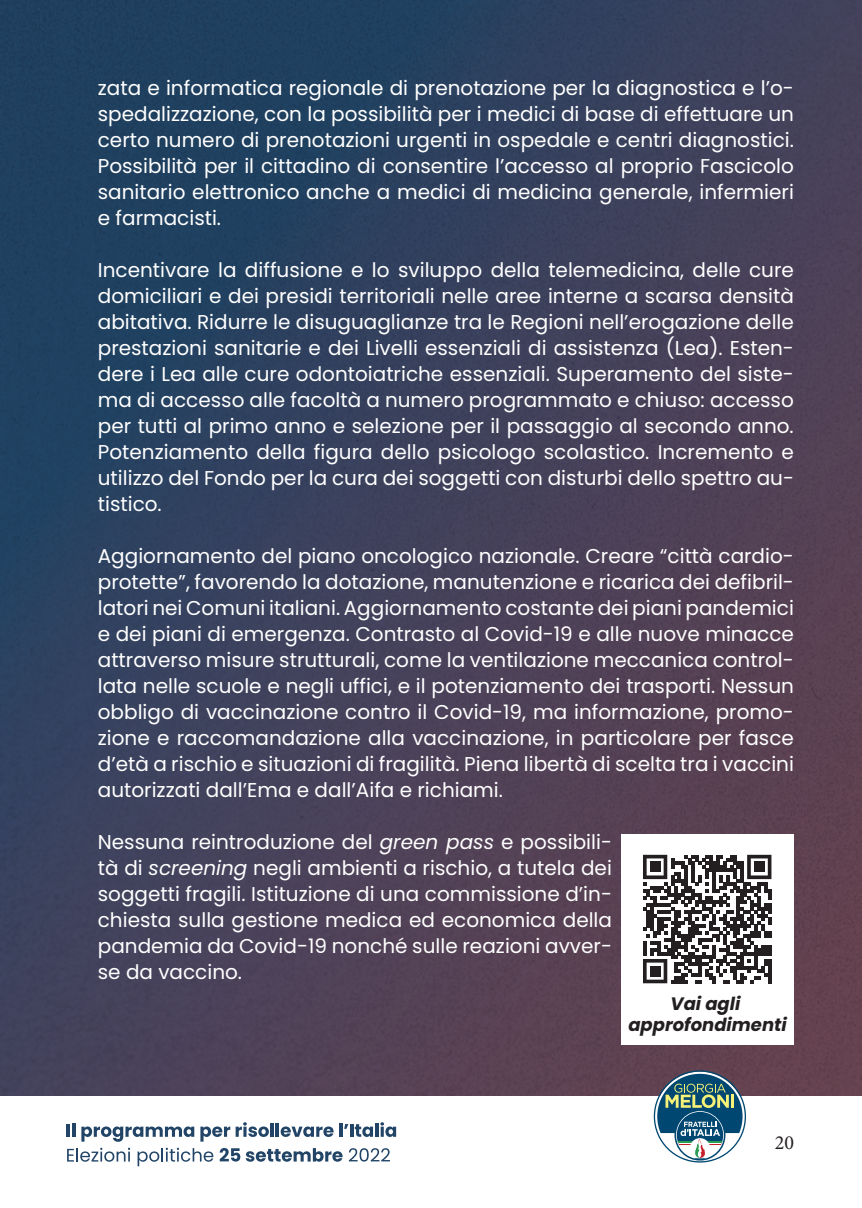
<style>
.page{position:relative;width:862px;height:1208px;background:#fff}
.page>*{position:absolute;margin:0;border:0;box-sizing:border-box;transform-origin:0 0}
.t1{font:20px/26px "Poppins";color:#fff;text-align:justify}
.t2{font:20px "Minion Pro";color:#231f20}
.t3{font:italic 700 18px/21.6px "Poppins";color:#231f20;text-align:center}
.s1{font-style:italic}
</style>
<div class="page">
<img style="left:0;top:0;width:862px;height:1096px">
<svg style="left:67px;top:1123px;width:8px;height:13px"></svg>
<svg style="left:81px;top:1126px;width:113px;height:15px"></svg>
<svg style="left:200px;top:1126px;width:30px;height:15px"></svg>
<svg style="left:236px;top:1122px;width:33px;height:15px"></svg>
<hr style="left:270px;top:1123px;width:4px;height:13px;background:#224567">
<svg style="left:276px;top:1122px;width:120px;height:15px"></svg>
<svg style="left:67px;top:1147px;width:63px;height:14px"></svg>
<svg style="left:138px;top:1147px;width:75px;height:19px"></svg>
<svg style="left:220px;top:1148px;width:20px;height:13px"></svg>
<svg style="left:246px;top:1148px;width:96px;height:13px"></svg>
<svg style="left:349px;top:1148px;width:41px;height:13px"></svg>
<svg style="left:654px;top:1070px;width:92px;height:92px"></svg>
<div style="left:622px;top:834px;width:172px;height:210px;background:#fff"></div>
<svg style="left:643px;top:855px;width:128px;height:128px"></svg>
<div style="left:650px;top:861px;width:10px;height:11px;background:#231f20"></div>
<div style="left:754px;top:861px;width:10px;height:11px;background:#231f20"></div>
<div style="left:650px;top:966px;width:10px;height:10px;background:#231f20"></div>
<p class="t1" style="left:98px;top:75px;width:697px">zata e informatica regionale di prenotazione per la diagnostica e l’o&shy;spedalizzazione, con la possibilità per i medici di base di effettuare un certo numero di prenotazioni urgenti in ospedale e centri diagnostici.<br>Possibilità per il cittadino di consentire l’accesso al proprio Fascicolo sanitario elettronico anche a medici di medicina generale, infermieri e farmacisti.</p>
<p class="t1" style="left:98px;top:257px;width:697px">Incentivare la diffusione e lo sviluppo della telemedicina, delle cure domiciliari e dei presidi territoriali nelle aree interne a scarsa densità abitativa. Ridurre le disuguaglianze tra le Regioni nell’erogazione delle prestazioni sanitarie e dei Livelli essenziali di assistenza (Lea). Esten&shy;dere i Lea alle cure odontoiatriche essenziali. Superamento del siste&shy;ma di accesso alle facoltà a numero programmato e chiuso: accesso per tutti al primo anno e selezione per il passaggio al secondo anno.<br>Potenziamento della figura dello psicologo scolastico. Incremento e utilizzo del Fondo per la cura dei soggetti con disturbi dello spettro au&shy;tistico.</p>
<p class="t1" style="left:98px;top:543px;width:697px">Aggiornamento del piano oncologico nazionale. Creare “città cardio&shy;protette”, favorendo la dotazione, manutenzione e ricarica dei defibril&shy;latori nei Comuni italiani. Aggiornamento costante dei piani pandemici e dei piani di emergenza. Contrasto al Covid-19 e alle nuove minacce attraverso misure strutturali, come la ventilazione meccanica control&shy;lata nelle scuole e negli uffici, e il potenziamento dei trasporti. Nessun obbligo di vaccinazione contro il Covid-19, ma informazione, promo&shy;zione e raccomandazione alla vaccinazione, in particolare per fasce d’età a rischio e situazioni di fragilità. Piena libertà di scelta tra i vaccini autorizzati dall’Ema e dall’Aifa e richiami.</p>
<p class="t1" style="left:98px;top:829px;width:516px">Nessuna reintroduzione del <span class="s1">green pass</span> e possibili&shy;tà di <span class="s1">screening</span> negli ambienti a rischio, a tutela dei soggetti fragili. Istituzione di una commissione d’in&shy;chiesta sulla gestione medica ed economica della pandemia da Covid-19 nonché sulle reazioni avver&shy;se da vaccino.</p>
<p class="t3" style="left:628px;top:992px;width:160px">Vai agli approfondimenti</p>
<p class="t2" style="left:775px;top:1130px;width:21px">20</p>
</div>
